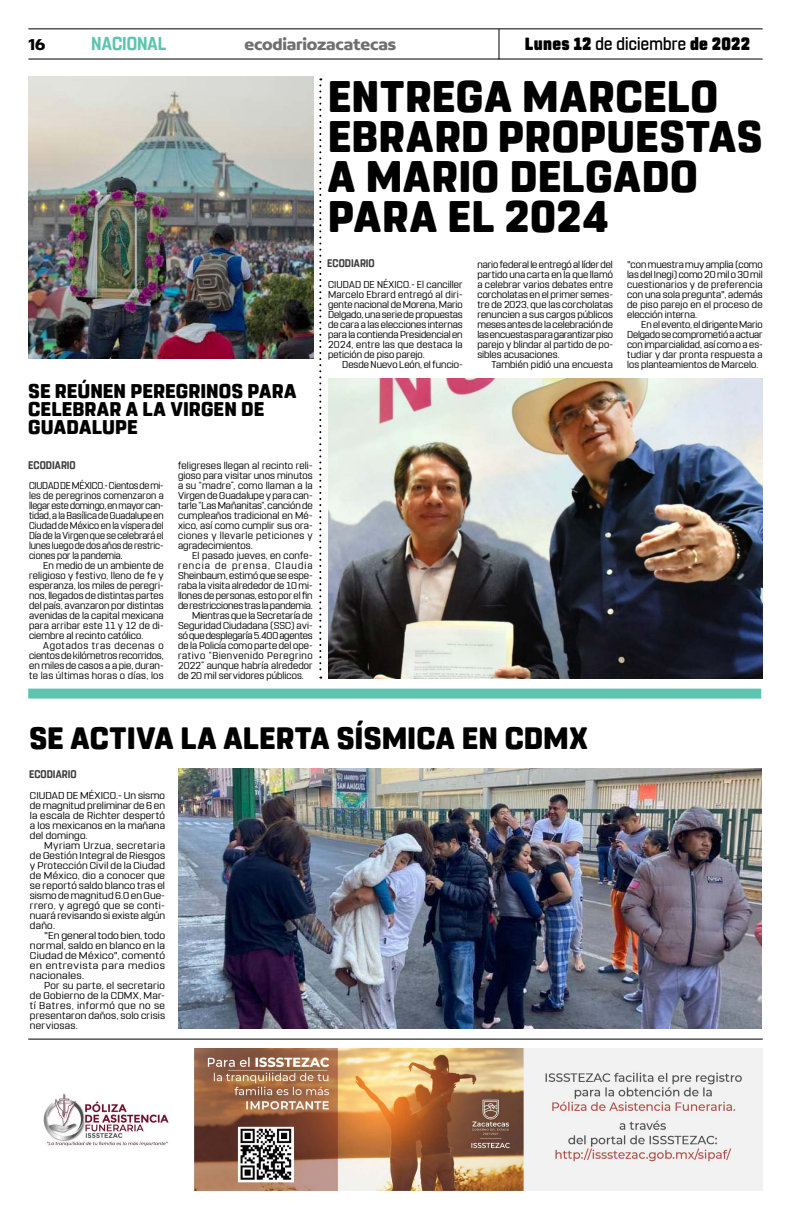
<style>
.page{position:relative;width:791px;height:1225px;background:#fff}
.page>*{position:absolute;margin:0;border:0;box-sizing:border-box;transform-origin:0 0}
.t1{font:800 44px/40px "Rohn Rounded";letter-spacing:.01em;color:#000}
.t2{font:800 30.8px "Rohn Rounded";letter-spacing:.005em;color:#000}
.t3{font:800 19.8px/18px "Rohn Rounded";letter-spacing:.005em;color:#000}
.t4{font:700 18.6px "Rohn Rounded";color:#5ec4af;scale:.91 1}
.t5{font:900 17.6px "Rohn Rounded";letter-spacing:.015em;color:#000;scale:.91 1}
.t6{font:700 16.9px "Concord";letter-spacing:-.01em;color:#706f6f}
.t7{font:700 16.9px "Concord";color:#000}
.t8{font:700 11px "Rohn Rounded";letter-spacing:.005em;color:#3d3d3d;scale:.91 1}
.t9{font:10px/10px "Rohn Rounded";letter-spacing:.01em;color:#000;text-align:justify}
.t10{font:10px/10px "Rohn Rounded";letter-spacing:.01em;color:#000;text-align:justify;scale:1.07 1}
.t11{font:10px/10px "Rohn Rounded";letter-spacing:.01em;color:#000;text-align:justify;scale:1.11 1}
.t12{font:10px "Rohn Rounded";letter-spacing:-.015em;color:#000}
.t13{font:10px "Rohn Rounded";letter-spacing:.05em;color:#000}
.t14{font:10px "Rohn Rounded";letter-spacing:.11em;color:#000}
.s1{font-weight:500}
</style>
<div class="page">
<hr style="left:28px;top:28px;width:735px;height:1px;background:#000">
<hr style="left:28px;top:59px;width:735px;height:1px;background:#000">
<hr style="left:498px;top:29px;width:1px;height:31px;background:#000">
<div style="left:28px;top:688px;width:733px;height:10px;background:#5ec4af"></div>
<hr style="left:28px;top:1038px;width:735px;height:1px;background:#000">
<img style="left:43px;top:1048px;width:720px;height:142px">
<img style="left:328px;top:378px;width:435px;height:300px">
<img style="left:178px;top:768px;width:583px;height:260px">
<img style="left:28px;top:76px;width:286px;height:282px">
<svg style="left:319px;top:78px;width:2px;height:600px"></svg>
<h3 class="t7" style="left:28px;top:34px;width:19px">16</h3>
<h3 class="t4" style="left:91px;top:32px;width:84px">NACIONAL</h3>
<h3 class="t6" style="left:244px;top:34px;width:153px">ecodiariozacatecas</h3>
<h3 class="t5" style="left:525px;top:33px;width:249px">Lunes 12 <span class="s1">de diciembre</span> de 2022</h3>
<h1 class="t1" style="left:328px;top:77px;width:436px">ENTREGA MARCELO<br>EBRARD PROPUESTAS<br>A MARIO DELGADO<br>PARA EL 2024</h1>
<h3 class="t3" style="left:28px;top:382px;width:270px">SE REÚNEN PEREGRINOS PARA<br>CELEBRAR A LA VIRGEN DE<br>GUADALUPE</h3>
<p class="t9" style="left:178px;top:460px;width:136px">feligreses llegan al recinto reli&shy;gioso para visitar unos minutos a su “madre”, como llaman a la Virgen de Guadalupe y para can&shy;tarle “Las Mañanitas“, canción de cumpleaños tradicional en Mé&shy;xico, así como cumplir sus ora&shy;ciones y llevarle peticiones y agradecimientos.</p>
<p class="t9" style="left:192px;top:550px;width:122px">El pasado jueves, en confe-</p>
<p class="t14" style="left:178px;top:559px;width:136px">rencia de prensa, Claudia</p>
<p class="t9" style="left:178px;top:570px;width:136px">Sheinbaum, estimó que se espe-</p>
<p class="t9" style="left:178px;top:580px;width:136px">raba la visita alrededor de 10 mi-</p>
<p class="t9" style="left:178px;top:590px;width:136px">llones de personas, esto por el fin</p>
<p class="t12" style="left:178px;top:599px;width:136px">de restricciones tras la pandemia.</p>
<p class="t9" style="left:192px;top:610px;width:122px">Mientras que la Secretaría de</p>
<p class="t9" style="left:178px;top:620px;width:136px">Seguridad Ciudadana (SSC) avi-</p>
<p class="t12" style="left:178px;top:629px;width:136px">só que desplegaría 5.400 agentes</p>
<p class="t9" style="left:178px;top:640px;width:136px">de la Policía como parte del ope-</p>
<p class="t13" style="left:178px;top:649px;width:136px">rativo “Bienvenido Peregrino</p>
<p class="t9" style="left:178px;top:660px;width:136px">2022” aunque habría alrededor</p>
<p class="t9" style="left:178px;top:670px;width:127px">de 20 mil servidores públicos.</p>
<p class="t8" style="left:28px;top:459px;width:54px">ECODIARIO</p>
<p class="t9" style="left:29px;top:480px;width:136px">CIUDAD DE MÉXICO.- Cientos de mi&shy;les de peregrinos comenzaron a llegar este domingo, en mayor can&shy;tidad, a la Basílica de Guadalupe en Ciudad de México en la víspera del Día de la Virgen que se celebrará el lunes luego de dos años de restric&shy;ciones por la pandemia.</p>
<p class="t9" style="left:29px;top:560px;width:136px;text-indent:14px">En medio de un ambiente de religioso y festivo, lleno de fe y esperanza, los miles de peregri&shy;nos, llegados de distintas partes del país, avanzaron por distintas avenidas de la capital mexicana para arribar este 11 y 12 de di&shy;ciembre al recinto católico.</p>
<p class="t9" style="left:29px;top:640px;width:136px;text-indent:14px">Agotados tras decenas o cientos de kilómetros recorridos, en miles de casos a a pie, duran&shy;te las últimas horas o días, los</p>
<p class="t8" style="left:327px;top:257px;width:54px">ECODIARIO</p>
<p class="t9" style="left:328px;top:280px;width:136px">CIUDAD DE NÉXICO.- El canciller Marcelo Ebrard entregó al diri&shy;gente nacional de Morena, Mario Delgado, una serie de propuestas de cara a las elecciones internas para la contienda Presidencial en 2024, entre las que destaca la petición de piso parejo.</p>
<p class="t9" style="left:342px;top:360px;width:122px">Desde Nuevo León, el funcio-</p>
<p class="t9" style="left:477px;top:260px;width:137px">nario federal le entregó al líder del partido una carta en la que llamó a celebrar varios debates entre corcholatas en el primer semes&shy;tre de 2023, que las corcholatas renuncien a sus cargos públicos meses antes de la celebración de las encuestas para garantizar piso parejo y blindar al partido de po&shy;sibles acusaciones.</p>
<p class="t9" style="left:492px;top:360px;width:123px">También pidió una encuesta</p>
<p class="t9" style="left:627px;top:260px;width:137px">"con muestra muy amplia (como las del Inegi) como 20 mil o 30 mil cuestionarios y de preferencia con una sola pregunta", además de piso parejo en el proceso de elección interna.</p>
<p class="t9" style="left:627px;top:320px;width:137px;text-indent:14px">En el evento, el dirigente Mario Delgado se comprometió a actuar con imparcialidad, así como a es&shy;tudiar y dar pronta respuesta a los planteamientos de Marcelo.</p>
<h2 class="t2" style="left:29px;top:720px;width:560px">SE ACTIVA LA ALERTA SÍSMICA EN CDMX</h2>
<p class="t8" style="left:29px;top:768px;width:54px">ECODIARIO</p>
<p class="t10" style="left:30px;top:790px;width:128px">CIUDAD DE MÉXICO.- Un sismo de magnitud preliminar de 6 en la escala de Richter despertó a los mexicanos en la mañana del domingo.</p>
<p class="t10" style="left:30px;top:840px;width:128px;text-indent:14px">Myriam Urzua, secretaria de Gestión Integral de Riesgos y Protección Civil de la Ciudad de México, dio a conocer que se reportó saldo blanco tras el sismo de magnitud 6.0 en Gue&shy;rrero, y agregó que se conti&shy;nuará revisando si existe algún daño.</p>
<p class="t11" style="left:30px;top:930px;width:123px;text-indent:14px">"En general todo bien, todo normal, saldo en blanco en la Ciudad de México", comentó en entrevista para medios nacionales.</p>
<p class="t10" style="left:30px;top:980px;width:128px;text-indent:14px">Por su parte, el secretario de Gobierno de la CDMX, Mar&shy;tí Batres, informó que no se presentaron daños, solo crisis nerviosas.</p>
</div>
